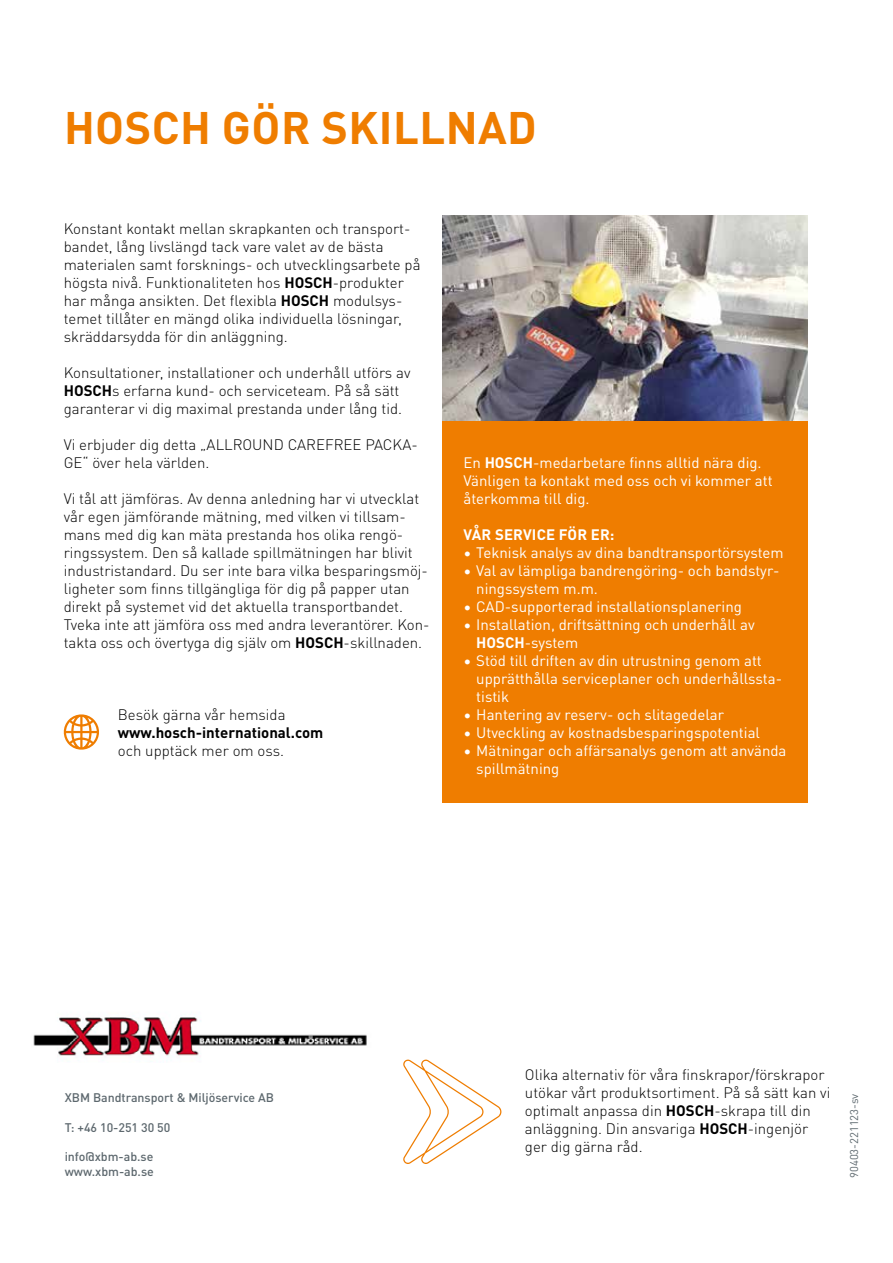
<style>
.page{position:relative;width:893px;height:1263px;background:#fff}
.page>*{position:absolute;margin:0;border:0;box-sizing:border-box;transform-origin:0 0}
.t1{font:700 45px "DIN Pro";letter-spacing:.01em;color:#ef7d00}
.t2{font:300 15px/18px "DIN Pro";color:#000}
.t3{font:15px/18px "DIN Pro";color:#fff}
.t4{font:700 15px "DIN Pro";color:#000}
.t5{font:700 15px "DIN Pro";letter-spacing:.01em;color:#fff}
.t6{font:500 12.3px/14.9px "DIN Pro";color:#5d686e}
.t7{font:11.25px "DIN Pro";color:#5d686e}
.s1{font-weight:700}
</style>
<div class="page">
<img style="left:442px;top:216px;width:366px;height:205px">
<div style="left:442px;top:421px;width:366px;height:382px;background:#ef7d00"></div>
<svg style="left:63px;top:714px;width:36px;height:36px"></svg>
<svg style="left:403px;top:1059px;width:98px;height:105px"></svg>
<img style="left:33px;top:1015px;width:334px;height:42px">
<h1 class="t1" style="left:64px;top:93px;width:474px">HOSCH GÖR SKILLNAD</h1>
<p class="t2" style="left:64px;top:219px;width:358px">Konstant kontakt mellan skrapkanten och transport&shy;bandet, lång livslängd tack vare valet av de bästa materialen samt forsknings- och utvecklingsarbete på högsta nivå. Funktionaliteten hos <span class="s1">HOSCH</span>-produkter har många ansikten. Det flexibla <span class="s1">HOSCH</span> modulsys&shy;temet tillåter en mängd olika individuella lösningar, skräddarsydda för din anläggning.</p>
<p class="t2" style="left:64px;top:363px;width:348px">Konsultationer, installationer och underhåll utförs av<br><span class="s1">HOSCH</span>s erfarna kund- och serviceteam. På så sätt garanterar vi dig maximal prestanda under lång tid.</p>
<p class="t2" style="left:64px;top:435px;width:356px">Vi erbjuder dig detta „ALLROUND CAREFREE PACKA-<br>GE“ över hela världen.</p>
<p class="t2" style="left:64px;top:489px;width:367px">Vi tål att jämföras. Av denna anledning har vi utvecklat vår egen jämförande mätning, med vilken vi tillsam&shy;mans med dig kan mäta prestanda hos olika rengö&shy;ringssystem. Den så kallade spillmätningen har blivit industristandard. Du ser inte bara vilka besparingsmöj&shy;ligheter som finns tillgängliga för dig på papper utan direkt på systemet vid det aktuella transportbandet.<br>Tveka inte att jämföra oss med andra leverantörer. Kon&shy;takta oss och övertyga dig själv om <span class="s1">HOSCH</span>-skillnaden.</p>
<p class="t2" style="left:118px;top:705px;width:169px">Besök gärna vår hemsida</p>
<p class="t4" style="left:118px;top:721px;width:207px">www.hosch-international.com</p>
<p class="t2" style="left:118px;top:741px;width:168px">och upptäck mer om oss.</p>
<p class="t3" style="left:463px;top:453px;width:311px">En <span class="s1">HOSCH</span>-medarbetare finns alltid nära dig.<br>Vänligen ta kontakt med oss och vi kommer att återkomma till dig.</p>
<p class="t5" style="left:464px;top:523px;width:152px">VÅR SERVICE FÖR ER:</p>
<p class="t3" style="left:463px;top:543px;width:322px">• Teknisk analys av dina bandtransportörsystem</p>
<p class="t3" style="left:476px;top:561px;width:305px;text-indent:-13px">• Val av lämpliga bandrengöring- och bandstyr&shy;ningssystem m.m.</p>
<p class="t3" style="left:463px;top:597px;width:280px">• CAD-supporterad installationsplanering</p>
<p class="t3" style="left:476px;top:615px;width:280px;text-indent:-13px">• Installation, driftsättning och underhåll av<br><span class="s1">HOSCH</span>-system</p>
<p class="t3" style="left:476px;top:651px;width:307px;text-indent:-13px">• Stöd till driften av din utrustning genom att upprätthålla serviceplaner och underhållssta&shy;tistik</p>
<p class="t3" style="left:463px;top:705px;width:262px">• Hantering av reserv- och slitagedelar</p>
<p class="t3" style="left:463px;top:723px;width:298px">• Utveckling av kostnadsbesparingspotential</p>
<p class="t3" style="left:476px;top:741px;width:312px;text-indent:-13px">• Mätningar och affärsanalys genom att använda spillmätning</p>
<p class="t6" style="left:65px;top:1089px;width:211px">XBM Bandtransport &amp; Miljöservice AB</p>
<p class="t6" style="left:65px;top:1119px;width:107px">T: +46 10-251 30 50</p>
<p class="t6" style="left:65px;top:1149px;width:91px">info@xbm-ab.se www.xbm-ab.se</p>
<p class="t2" style="left:525px;top:1065px;width:307px">Olika alternativ för våra finskrapor/förskrapor utökar vårt produktsortiment. På så sätt kan vi optimalt anpassa din <span class="s1">HOSCH</span>-skrapa till din anläggning. Din ansvariga <span class="s1">HOSCH</span>-ingenjör ger dig gärna råd.</p>
<p class="t7" style="left:845px;top:1178px;width:86px;rotate:-90deg">90403-221123-sv</p>
</div>
